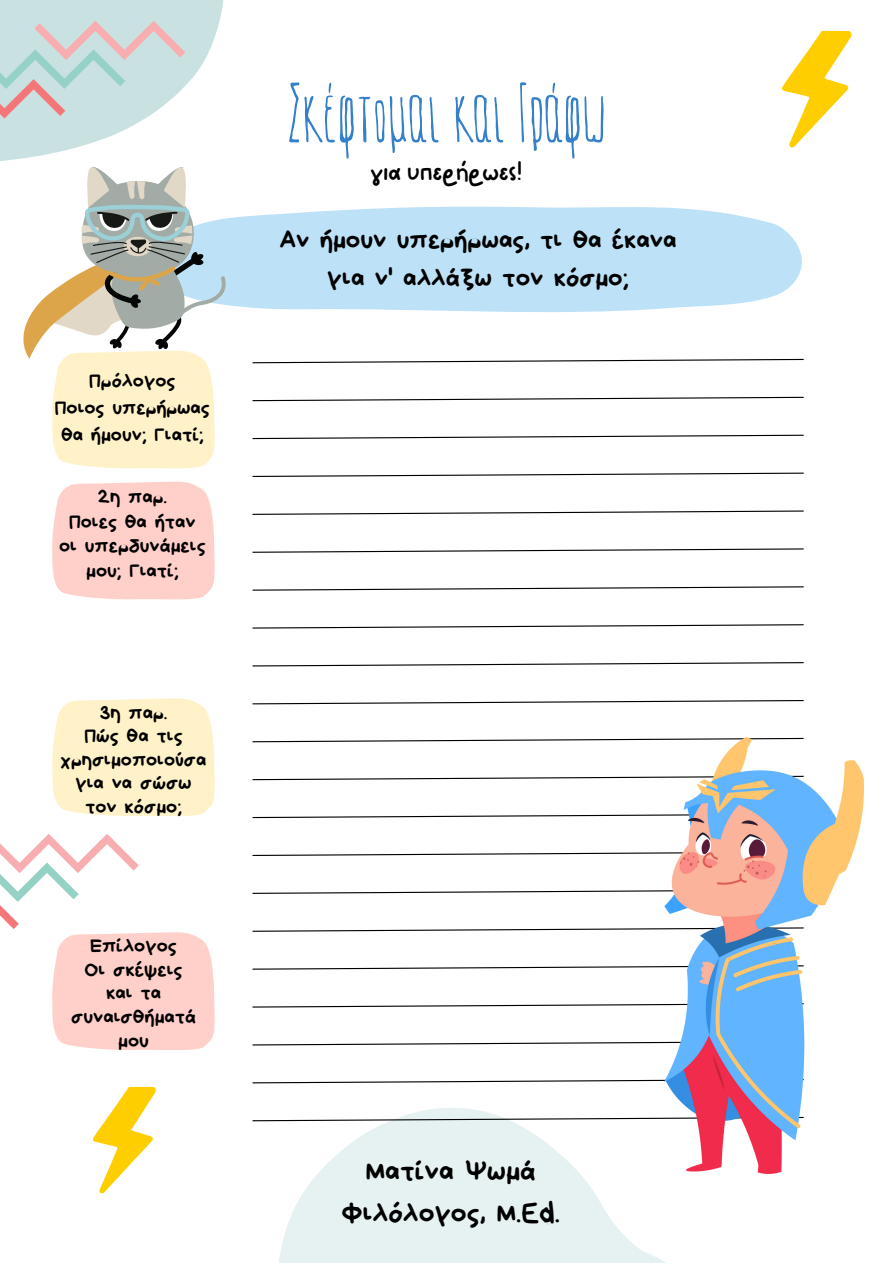
<style>
.page{position:relative;width:893px;height:1264px;background:#fff}
.page>*{position:absolute;margin:0;border:0;box-sizing:border-box;transform-origin:0 0}
.t1{font:83.85px "NF EVEY Regular";color:#3480ca}
.t2{font:30px/41.5px "Bryndan Write";color:#000;text-align:center}
.t3{font:27.45px/38.2px "Bryndan Write";color:#000;text-align:center}
.t4{font:26.4px "NF One Little Font Regular";color:#000}
.t5{font:21px/23.5px "Bryndan Write";color:#000;text-align:center}
</style>
<div class="page">
<svg style="left:0;top:0;width:224px;height:161px;fill:#cae1e2"></svg>
<svg style="left:252px;top:1083px;width:412px;height:179px;fill:#e6f1f2"></svg>
<svg style="left:226px;top:206px;width:576px;height:107px;background:#c3e3f6"></svg>
<svg style="left:252px;top:358px;width:552px;height:6px"></svg>
<svg style="left:252px;top:396px;width:552px;height:6px"></svg>
<svg style="left:252px;top:434px;width:552px;height:5px"></svg>
<svg style="left:252px;top:472px;width:552px;height:5px"></svg>
<svg style="left:252px;top:510px;width:552px;height:5px"></svg>
<svg style="left:252px;top:548px;width:552px;height:5px"></svg>
<svg style="left:252px;top:586px;width:552px;height:5px"></svg>
<svg style="left:252px;top:624px;width:552px;height:5px"></svg>
<svg style="left:252px;top:662px;width:552px;height:5px"></svg>
<svg style="left:252px;top:700px;width:552px;height:5px"></svg>
<svg style="left:252px;top:738px;width:412px;height:5px"></svg>
<svg style="left:252px;top:776px;width:412px;height:4px"></svg>
<svg style="left:252px;top:814px;width:412px;height:4px"></svg>
<svg style="left:252px;top:852px;width:412px;height:4px"></svg>
<svg style="left:252px;top:890px;width:412px;height:4px"></svg>
<svg style="left:252px;top:928px;width:412px;height:4px"></svg>
<svg style="left:252px;top:966px;width:412px;height:4px"></svg>
<svg style="left:252px;top:1004px;width:412px;height:4px"></svg>
<svg style="left:252px;top:1041px;width:412px;height:5px"></svg>
<svg style="left:252px;top:1079px;width:412px;height:4px"></svg>
<svg style="left:252px;top:1116px;width:412px;height:5px"></svg>
<img style="left:664px;top:737px;width:199px;height:436px">
<svg style="left:52px;top:481px;width:163px;height:119px;background:#ffd2cd"></svg>
<svg style="left:52px;top:698px;width:163px;height:118px;background:#fff2cc"></svg>
<svg style="left:782px;top:31px;width:70px;height:117px"></svg>
<svg style="left:92px;top:1086px;width:64px;height:107px"></svg>
<svg style="left:23px;top:167px;width:203px;height:302px"></svg>
<svg style="left:0;top:834px;width:215px;height:216px"></svg>
<svg style="left:0;top:21px;width:185px;height:97px;background:#cdd8d8"></svg>
<p class="t5" style="left:55px;top:367px;width:157px;line-height:27px">Πρόλογος<br>Ποιος υπερήρωας θα ήμουν; Γιατί;</p>
<p class="t5" style="left:59px;top:484px;width:148px;line-height:24.8px">2η παρ.<br>Ποιες θα ήταν οι υπερδυνάμεις μου; Γιατί;</p>
<p class="t5" style="left:61px;top:700px;width:147px">3η παρ.<br>Πώς θα τις χρησιμοποιούσα για να σώσω τον κόσμο;</p>
<p class="t5" style="left:71px;top:934px;width:126px">Επίλογος<br>Οι σκέψεις και τα συναισθήματά μου</p>
<h1 class="t1" style="left:287px;top:67px;width:321px">Σκέφτομαι και Γράφω</h1>
<p class="t4" style="left:370px;top:155px;width:153px">για υπερήρωες!</p>
<h3 class="t3" style="left:279px;top:220px;width:399px">Αν ήμουν υπερήρωας, τι θα έκανα για ν' αλλάξω τον κόσμο;</h3>
<h2 class="t2" style="left:341px;top:1150px;width:220px">Ματίνα Ψωμά<br>Φιλόλογος, Μ.Ed.</h2>
</div>
